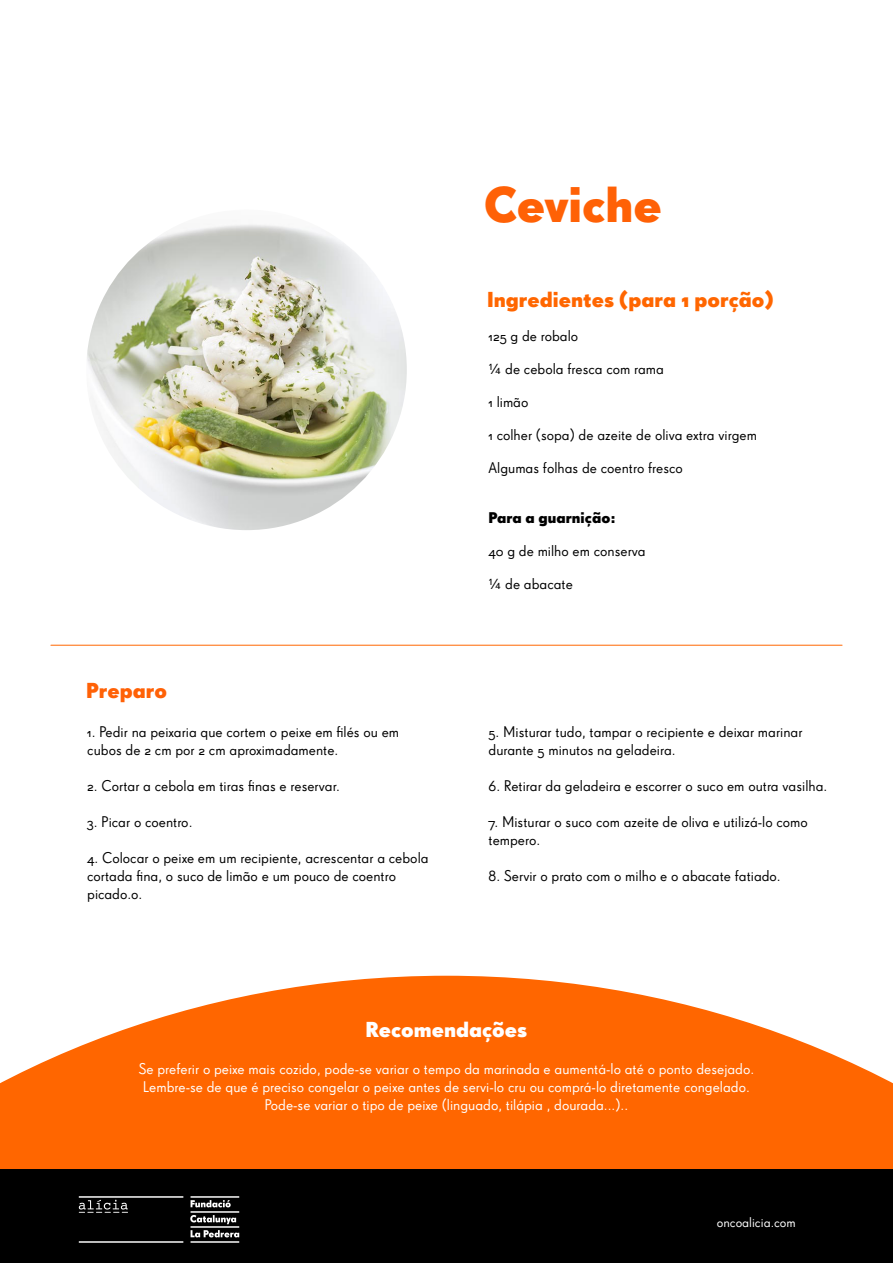
<style>
.page{position:relative;width:893px;height:1263px;background:#fff}
.page>*{position:absolute;margin:0;border:0;box-sizing:border-box;transform-origin:0 0}
.t1{font:48.45px "Super Grotesk OT Bld";color:#ff6106}
.t2{font:21px "Super Grotesk OT Bld";color:#f60}
.t3{font:21px "Super Grotesk OT Bld";color:#fff}
.t4{font:21px "Super Grotesk OT Bld";color:#ff6106}
.t5{font:15px/18px "Super Grotesk OT";color:#000}
.t6{font:15px/18px "Super Grotesk OT";color:#fff;text-align:center}
.t7{font:15px "Super Grotesk OT Bld";color:#000}
.t8{font:13.5px "Super Grotesk OT";color:#fff}
</style>
<div class="page">
<img style="left:86px;top:210px;width:321px;height:320px;border-radius:160px">
<svg style="left:0;top:976px;width:893px;height:193px;fill:#f60"></svg>
<hr style="left:51px;top:645px;width:791px;height:1px;background:#f60">
<div style="left:0;top:1170px;width:893px;height:93px;background:#000"></div>
<img style="left:78px;top:1196px;width:162px;height:47px">
<h1 class="t1" style="left:484px;top:174px;width:180px">Ceviche</h1>
<h2 class="t4" style="left:86px;top:677px;width:82px">Preparo</h2>
<p class="t5" style="left:87px;top:723px;width:313px">1. Pedir na peixaria que cortem o peixe em filés ou em cubos de 2 cm por 2 cm aproximadamente.</p>
<p class="t5" style="left:87px;top:777px;width:254px">2. Cortar a cebola em tiras finas e reservar.</p>
<p class="t5" style="left:87px;top:813px;width:107px">3. Picar o coentro.</p>
<p class="t5" style="left:87px;top:849px;width:343px">4. Colocar o peixe em um recipiente, acrescentar a cebola cortada fina, o suco de limão e um pouco de coentro picado.o.</p>
<h2 class="t2" style="left:487px;top:287px;width:288px">Ingredientes (para 1 porção)</h2>
<p class="t5" style="left:488px;top:327px;width:91px">125 g de robalo</p>
<p class="t5" style="left:488px;top:360px;width:177px">¼ de cebola fresca com rama</p>
<p class="t5" style="left:488px;top:393px;width:41px">1 limão</p>
<p class="t5" style="left:488px;top:426px;width:270px">1 colher (sopa) de azeite de oliva extra virgem</p>
<p class="t5" style="left:488px;top:459px;width:196px">Algumas folhas de coentro fresco</p>
<p class="t7" style="left:488px;top:508px;width:129px">Para a guarnição:</p>
<p class="t5" style="left:488px;top:542px;width:159px">40 g de milho em conserva</p>
<p class="t5" style="left:488px;top:575px;width:86px">¼ de abacate</p>
<p class="t5" style="left:489px;top:723px;width:316px">5. Misturar tudo, tampar o recipiente e deixar marinar durante 5 minutos na geladeira.</p>
<p class="t5" style="left:489px;top:777px;width:340px">6. Retirar da geladeira e escorrer o suco em outra vasilha.</p>
<p class="t5" style="left:489px;top:813px;width:321px">7. Misturar o suco com azeite de oliva e utilizá-lo como tempero.</p>
<p class="t5" style="left:489px;top:867px;width:294px">8. Servir o prato com o milho e o abacate fatiado.</p>
<h2 class="t3" style="left:366px;top:1017px;width:163px">Recomendações</h2>
<p class="t6" style="left:138px;top:1059px;width:617px">Se preferir o peixe mais cozido, pode-se variar o tempo da marinada e aumentá-lo até o ponto desejado.<br>Lembre-se de que é preciso congelar o peixe antes de servi-lo cru ou comprá-lo diretamente congelado.<br>Pode-se variar o tipo de peixe (linguado, tilápia , dourada...)..</p>
<p class="t8" style="left:717px;top:1215px;width:80px">oncoalicia.com</p>
</div>
